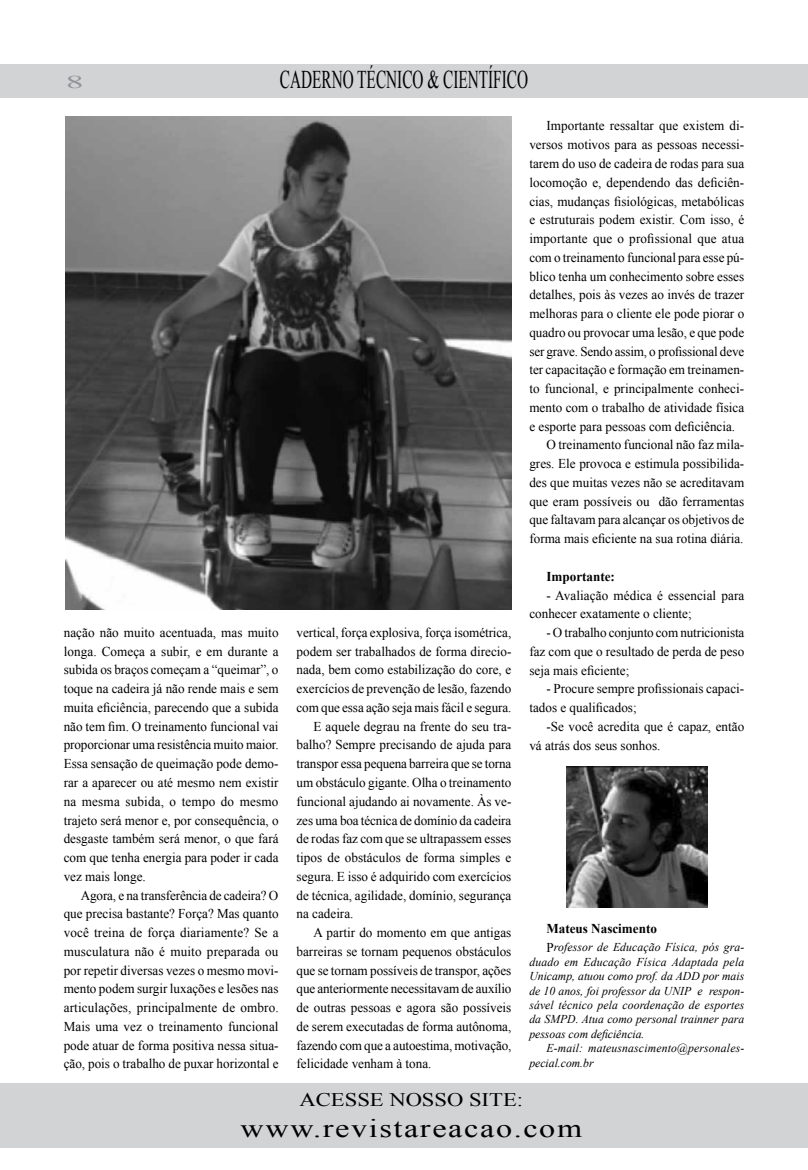
<style>
.page{position:relative;width:808px;height:1170px;background:#fff}
.page>*{position:absolute;margin:0;border:0;box-sizing:border-box;transform-origin:0 0}
.t1{font:25.8px "Times New Roman";letter-spacing:.05em;color:#000;scale:1.25 1}
.t2{font:25.5px "Times New Roman";color:#000;scale:.6 1}
.t3{font:19.2px "Times New Roman";color:#000;scale:1.18 1}
.t4{font:18px "Times New Roman";color:#939598;scale:2 1}
.t5{font:13.5px/18.8px "Times New Roman";color:#000;text-align:justify}
.t6{font:700 13.5px "Times New Roman";color:#000}
.t7{font:italic 12px/14.4px "Times New Roman";color:#000;text-align:justify}
.s1{font-style:normal;font-size:13.5px}
</style>
<div class="page">
<div style="left:0;top:64px;width:808px;height:33px;background:#d1d3d4"></div>
<div style="left:0;top:1082px;width:808px;height:65px;background:#d1d3d4"></div>
<img style="left:66px;top:116px;width:445px;height:493px">
<img style="left:566px;top:766px;width:141px;height:141px">
<h3 class="t4" style="left:66px;top:70px;width:10px">8</h3>
<h2 class="t2" style="left:280px;top:62px;width:415px">CADERNO TÉCNICO &amp; CIENTÍFICO</h2>
<p class="t5" style="left:64px;top:622px;width:216px">nação não muito acentuada, mas muito longa. Começa a subir, e em durante a subida os braços começam a “queimar”, o toque na cadeira já não rende mais e sem muita eficiência, parecendo que a subida não tem fim. O treinamento funcional vai proporcionar uma resistência muito maior.<br>Essa sensação de queimação pode demo&shy;rar a aparecer ou até mesmo nem existir na mesma subida, o tempo do mesmo trajeto será menor e, por consequência, o desgaste também será menor, o que fará com que tenha energia para poder ir cada vez mais longe.</p>
<p class="t5" style="left:64px;top:885px;width:216px;text-indent:17px">Agora, e na transferência de cadeira? O que precisa bastante? Força? Mas quanto você treina de força diariamente? Se a musculatura não é muito preparada ou por repetir diversas vezes o mesmo movi&shy;mento podem surgir luxações e lesões nas articulações, principalmente de ombro.<br>Mais uma vez o treinamento funcional pode atuar de forma positiva nessa situa&shy;ção, pois o trabalho de puxar horizontal e</p>
<p class="t5" style="left:297px;top:622px;width:216px">vertical, força explosiva, força isométrica,</p>
<p class="t5" style="left:297px;top:641px;width:216px">podem ser trabalhados de forma direcio-</p>
<p class="t5" style="left:297px;top:660px;width:216px">nada, bem como estabilização do core, e</p>
<p class="t5" style="left:297px;top:679px;width:216px">exercícios de prevenção de lesão, fazendo</p>
<p class="t5" style="left:297px;top:697px;width:216px">com que essa ação seja mais fácil e segura.</p>
<p class="t5" style="left:314px;top:716px;width:199px">E aquele degrau na frente do seu tra-</p>
<p class="t5" style="left:297px;top:735px;width:216px">balho? Sempre precisando de ajuda para</p>
<p class="t5" style="left:297px;top:754px;width:216px">transpor essa pequena barreira que se torna</p>
<p class="t5" style="left:297px;top:772px;width:216px">um obstáculo gigante. Olha o treinamento</p>
<p class="t5" style="left:297px;top:791px;width:216px">funcional ajudando ai novamente. Às ve-</p>
<p class="t5" style="left:297px;top:810px;width:216px">zes uma boa técnica de domínio da cadeira</p>
<p class="t5" style="left:297px;top:829px;width:216px">de rodas faz com que se ultrapassem esses</p>
<p class="t5" style="left:297px;top:847px;width:216px">tipos de obstáculos de forma simples e</p>
<p class="t5" style="left:297px;top:866px;width:216px">segura. E isso é adquirido com exercícios</p>
<p class="t5" style="left:297px;top:885px;width:216px">de técnica, agilidade, domínio, segurança</p>
<p class="t5" style="left:297px;top:904px;width:58px">na cadeira.</p>
<p class="t5" style="left:314px;top:922px;width:199px">A partir do momento em que antigas</p>
<p class="t5" style="left:297px;top:941px;width:216px">barreiras se tornam pequenos obstáculos</p>
<p class="t5" style="left:297px;top:960px;width:216px">que se tornam possíveis de transpor, ações</p>
<p class="t5" style="left:297px;top:979px;width:216px">que anteriormente necessitavam de auxílio</p>
<p class="t5" style="left:297px;top:997px;width:216px">de outras pessoas e agora são possíveis</p>
<p class="t5" style="left:297px;top:1016px;width:216px">de serem executadas de forma autônoma,</p>
<p class="t5" style="left:297px;top:1035px;width:216px">fazendo com que a autoestima, motivação,</p>
<p class="t5" style="left:297px;top:1054px;width:136px">felicidade venham à tona.</p>
<p class="t5" style="left:546px;top:116px;width:199px">Importante ressaltar que existem di-</p>
<p class="t5" style="left:529px;top:135px;width:216px">versos motivos para as pessoas necessi-</p>
<p class="t5" style="left:529px;top:154px;width:216px">tarem do uso de cadeira de rodas para sua</p>
<p class="t5" style="left:529px;top:173px;width:216px">locomoção e, dependendo das deficiên-</p>
<p class="t5" style="left:529px;top:191px;width:216px">cias, mudanças fisiológicas, metabólicas</p>
<p class="t5" style="left:529px;top:210px;width:216px">e estruturais podem existir. Com isso, é</p>
<p class="t5" style="left:529px;top:229px;width:216px">importante que o profissional que atua</p>
<p class="t5" style="left:529px;top:248px;width:216px">com o treinamento funcional para esse pú-</p>
<p class="t5" style="left:529px;top:266px;width:216px">blico tenha um conhecimento sobre esses</p>
<p class="t5" style="left:529px;top:285px;width:216px">detalhes, pois às vezes ao invés de trazer</p>
<p class="t5" style="left:529px;top:304px;width:216px">melhoras para o cliente ele pode piorar o</p>
<p class="t5" style="left:529px;top:323px;width:216px">quadro ou provocar uma lesão, e que pode</p>
<p class="t5" style="left:529px;top:341px;width:216px">ser grave. Sendo assim, o profissional deve</p>
<p class="t5" style="left:529px;top:360px;width:216px">ter capacitação e formação em treinamen-</p>
<p class="t5" style="left:529px;top:379px;width:216px">to funcional, e principalmente conheci-</p>
<p class="t5" style="left:529px;top:398px;width:216px">mento com o trabalho de atividade física</p>
<p class="t5" style="left:529px;top:416px;width:207px">e esporte para pessoas com deficiência.</p>
<p class="t5" style="left:546px;top:435px;width:199px">O treinamento funcional não faz mila-</p>
<p class="t5" style="left:529px;top:454px;width:216px">gres. Ele provoca e estimula possibilida-</p>
<p class="t5" style="left:529px;top:473px;width:216px">des que muitas vezes não se acreditavam</p>
<p class="t5" style="left:529px;top:491px;width:216px">que eram possíveis ou dão ferramentas</p>
<p class="t5" style="left:529px;top:510px;width:216px">que faltavam para alcançar os objetivos de</p>
<p class="t5" style="left:529px;top:529px;width:216px">forma mais eficiente na sua rotina diária.</p>
<p class="t6" style="left:546px;top:567px;width:70px">Importante:</p>
<p class="t5" style="left:529px;top:585px;width:216px;text-indent:17px">- Avaliação médica é essencial para conhecer exatamente o cliente;</p>
<p class="t5" style="left:529px;top:623px;width:216px;text-indent:17px">- O trabalho conjunto com nutricionista faz com que o resultado de perda de peso seja mais eficiente;</p>
<p class="t5" style="left:529px;top:679px;width:216px;text-indent:17px">- Procure sempre profissionais capaci&shy;tados e qualificados;</p>
<p class="t5" style="left:529px;top:716px;width:216px;text-indent:17px">-Se você acredita que é capaz, então vá atrás dos seus sonhos.</p>
<p class="t6" style="left:546px;top:918px;width:112px">Mateus Nascimento</p>
<p class="t7" style="left:529px;top:939px;width:216px;text-indent:17px"><span class="s1">P</span>rofessor de Educação Física, pós gra&shy;duado em Educação Física Adaptada pela Unicamp, atuou como prof. da ADD por mais de 10 anos, foi professor da UNIP e respon&shy;sável técnico pela coordenação de esportes da SMPD. Atua como personal trainner para pessoas com deficiência.</p>
<p class="t7" style="left:529px;top:1040px;width:216px;text-indent:17px">E-mail: mateusnascimento@personales&shy;pecial.com.br</p>
<h3 class="t3" style="left:300px;top:1086px;width:191px">ACESSE NOSSO SITE:</h3>
<h1 class="t1" style="left:241px;top:1110px;width:275px">www.revistareacao.com</h1>
</div>
